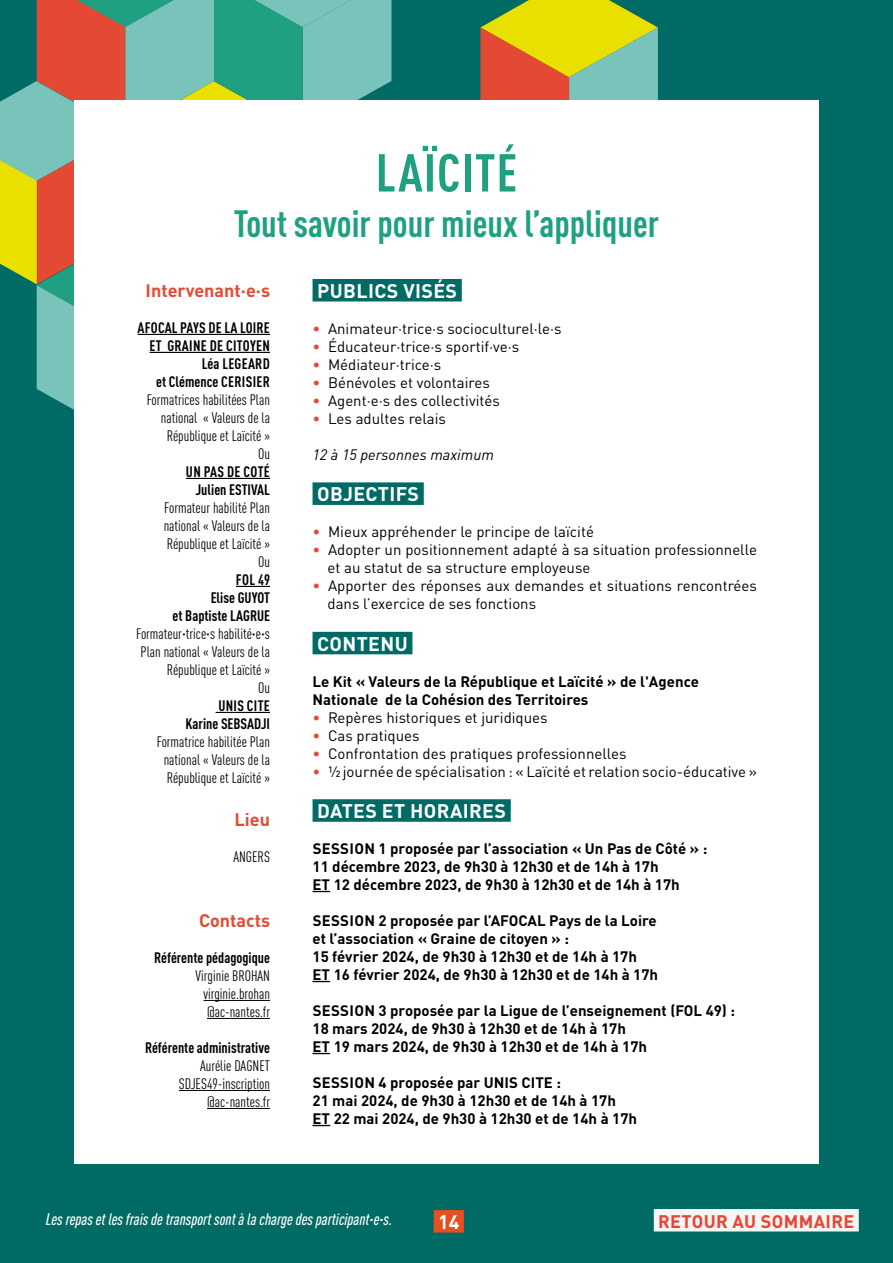
<style>
.page{position:relative;width:893px;height:1263px;background:#006a64}
.page>*{position:absolute;margin:0;border:0;box-sizing:border-box;transform-origin:0 0}
.t1{font:700 condensed 52.5px "DIN Pro";letter-spacing:.02em;color:#1fa181}
.t2{font:700 condensed 37.5px "DIN Pro";color:#1fa181}
.t3{font:700 19.5px "DIN Pro";letter-spacing:.015em;color:#fff}
.t4{font:700 18px "DIN Pro";color:#e44a33}
.t5{font:700 18px "DIN Pro";letter-spacing:.02em;color:#e64435}
.t6{font:italic 500 condensed 16.5px "DIN Pro";color:#fff}
.t7{font:700 15px/18px "DIN Pro";color:#000}
.t8{font:15px/18px "DIN Pro";color:#000}
.t9{font:condensed 15px/18px "DIN Pro";color:#000;text-align:right}
.t10{font:700 condensed 15px/18px "DIN Pro";letter-spacing:.01em;color:#000;text-align:right}
.t11{font:italic 15px "DIN Pro";color:#000}
.s1{color:#e44a33}
</style>
<div class="page">
<div style="left:434px;top:1210px;width:30px;height:22px;background:#e74f20"></div>
<svg style="left:0;top:0;width:658px;height:410px"></svg>
<div style="left:74px;top:100px;width:745px;height:1063px;background:#fff"></div>
<div style="left:313px;top:279px;width:149px;height:22px;background:#006a64"></div>
<div style="left:313px;top:482px;width:111px;height:23px;background:#006a64"></div>
<div style="left:313px;top:632px;width:99px;height:22px;background:#006a64"></div>
<div style="left:313px;top:799px;width:198px;height:23px;background:#006a64"></div>
<svg style="left:313px;top:891px;width:17px;height:1px"></svg>
<svg style="left:313px;top:981px;width:17px;height:1px"></svg>
<svg style="left:313px;top:1053px;width:17px;height:1px"></svg>
<svg style="left:313px;top:1125px;width:17px;height:1px"></svg>
<hr style="left:138px;top:334px;width:132px;height:1px;background:#000">
<hr style="left:150px;top:352px;width:120px;height:1px;background:#000">
<hr style="left:186px;top:478px;width:84px;height:1px;background:#000">
<hr style="left:236px;top:586px;width:34px;height:1px;background:#000">
<hr style="left:216px;top:712px;width:54px;height:1px;background:#000">
<hr style="left:204px;top:1000px;width:66px;height:1px;background:#000">
<hr style="left:207px;top:1018px;width:63px;height:1px;background:#000">
<hr style="left:179px;top:1090px;width:91px;height:1px;background:#000">
<hr style="left:207px;top:1108px;width:63px;height:1px;background:#000">
<div style="left:654px;top:1209px;width:205px;height:22px;background:#f5f5f4"></div>
<h1 class="t1" style="left:376px;top:133px;width:143px">Laïcité</h1>
<h2 class="t2" style="left:234px;top:195px;width:427px">Tout savoir pour mieux l’appliquer</h2>
<h3 class="t3" style="left:317px;top:274px;width:98px">Publics visés</h3>
<p class="t8" style="left:313px;top:318px;width:250px"><span class="s1">•</span> Animateur·trice·s socioculturel·le·s</p>
<p class="t8" style="left:313px;top:336px;width:208px"><span class="s1">•</span> Éducateur·trice·s sportif·ve·s</p>
<p class="t8" style="left:313px;top:354px;width:130px"><span class="s1">•</span> Médiateur·trice·s</p>
<p class="t8" style="left:313px;top:372px;width:179px"><span class="s1">•</span> Bénévoles et volontaires</p>
<p class="t8" style="left:313px;top:390px;width:189px"><span class="s1">•</span> Agent·e·s des collectivités</p>
<p class="t8" style="left:313px;top:408px;width:135px"><span class="s1">•</span> Les adultes relais</p>
<p class="t11" style="left:313px;top:443px;width:183px">12 à 15 personnes maximum</p>
<h3 class="t3" style="left:317px;top:478px;width:25px">Obje</h3>
<h3 class="t3" style="left:366px;top:478px;width:53px">cti fs</h3>
<p class="t8" style="left:313px;top:521px;width:283px"><span class="s1">•</span> Mieux appréhender le principe de laïcité</p>
<p class="t8" style="left:328px;top:539px;width:431px;text-indent:-15px"><span class="s1">•</span> Adopter un positionnement adapté à sa situation professionnelle et au statut de sa structure employeuse</p>
<p class="t8" style="left:328px;top:575px;width:431px;text-indent:-15px"><span class="s1">•</span> Apporter des réponses aux demandes et situations rencontrées dans l’exercice de ses fonctions</p>
<h3 class="t3" style="left:317px;top:627px;width:26px">conten</h3>
<h3 class="t3" style="left:395px;top:627px;width:15px">u</h3>
<p class="t7" style="left:313px;top:670px;width:388px">Le Kit « Valeurs de la République et Laïcité » de l'Agence<br>Nationale de la Cohésion des Territoires</p>
<p class="t8" style="left:313px;top:707px;width:237px"><span class="s1">•</span> Repères historiques et juridiques</p>
<p class="t8" style="left:313px;top:725px;width:109px"><span class="s1">•</span> Cas pratiques</p>
<p class="t8" style="left:313px;top:743px;width:315px"><span class="s1">•</span> Confrontation des pratiques professionnelles</p>
<p class="t8" style="left:313px;top:761px;width:446px"><span class="s1">•</span> ½ journée de spécialisation : « Laïcité et relation socio-éducative »</p>
<h3 class="t3" style="left:317px;top:795px;width:37px">Dates</h3>
<h3 class="t3" style="left:382px;top:795px;width:93px">et horaires</h3>
<p class="t7" style="left:313px;top:838px;width:19px">Session</p>
<p class="t4" style="left:146px;top:275px;width:126px">Intervenant·e·s</p>
<p class="t10" style="left:138px;top:317px;width:21px">AFOCAL</p>
<p class="t10" style="left:150px;top:317px;width:122px">Pays de la Loire<br>et Graine de citoyen<br>Léa Legeard<br>et Clémence Cerisier</p>
<p class="t9" style="left:147px;top:389px;width:125px">Formatrices habilitées Plan national « Valeurs de la<br>République et Laïcité »<br>Ou</p>
<p class="t10" style="left:195px;top:461px;width:76px;text-align:left;text-indent:-9px">Un Pas de Coté<br>Julien ESTIVAL</p>
<p class="t9" style="left:164px;top:497px;width:108px">Formateur habilité Plan national « Valeurs de la<br>République et Laïcité »<br>Ou</p>
<p class="t10" style="left:236px;top:569px;width:36px">FOL 49</p>
<p class="t10" style="left:211px;top:587px;width:35px">Elise GUYOT</p>
<p class="t10" style="left:173px;top:605px;width:65px">et Baptiste LAGRUE</p>
<p class="t9" style="left:136px;top:623px;width:135px">Formateur·trice·s habilité·e·s<br>Plan national « Valeurs de la<br>République et Laïcité »<br>Ou</p>
<p class="t10" style="left:218px;top:695px;width:8px">UNIS</p>
<p class="t10" style="left:247px;top:695px;width:7px">CITE</p>
<p class="t10" style="left:185px;top:713px;width:62px">Karine SEBSADJI</p>
<p class="t9" style="left:164px;top:731px;width:108px;text-align:justify;text-indent:-7px">Formatrice habilitée Plan national « Valeurs de la République et Laïcité »</p>
<p class="t4" style="left:235px;top:804px;width:37px">Lieu</p>
<p class="t9" style="left:233px;top:846px;width:31px">ANGERS</p>
<p class="t7" style="left:313px;top:838px;width:396px;text-indent:66px">1 proposée par l’association « Un Pas de Côté » :<br>11 décembre 2023, de 9h30 à 12h30 et de 14h à 17h<br>ET 12 décembre 2023, de 9h30 à 12h30 et de 14h à 17h</p>
<p class="t7" style="left:313px;top:910px;width:19px">Session</p>
<p class="t4" style="left:199px;top:905px;width:73px">Contacts</p>
<p class="t10" style="left:154px;top:947px;width:117px">Référente pédagogique</p>
<p class="t9" style="left:204px;top:965px;width:68px;text-align:left;text-indent:-8px">Virginie BROHAN virginie.brohan @ac-nantes.fr</p>
<p class="t10" style="left:145px;top:1037px;width:126px">Référente administrative</p>
<p class="t9" style="left:179px;top:1055px;width:93px">Aurélie DAGN ET<br>SDJES49-inscription @ac-nantes.fr</p>
<p class="t7" style="left:313px;top:910px;width:347px;text-indent:66px">2 proposée par l’AFOCAL Pays de la Loire et l’association « Graine de citoyen » :<br>15 février 2024, de 9h30 à 12h30 et de 14h à 17h ET 16 février 2024, de 9h30 à 12h30 et de 14h à 17h</p>
<p class="t7" style="left:313px;top:1000px;width:19px">Session</p>
<p class="t7" style="left:313px;top:1000px;width:424px;text-indent:66px">3 proposée par la Ligue de l’enseignement (FOL 49) :<br>18 mars 2024, de 9h30 à 12h30 et de 14h à 17h<br>ET 19 mars 2024, de 9h30 à 12h30 et de 14h à 17h</p>
<p class="t7" style="left:313px;top:1072px;width:19px">Session</p>
<p class="t7" style="left:313px;top:1072px;width:326px;text-indent:66px">4 proposée par UNIS CITE :<br>21 mai 2024, de 9h30 à 12h30 et de 14h à 17h<br>ET 22 mai 2024, de 9h30 à 12h30 et de 14h à 17h</p>
<p class="t6" style="left:46px;top:1206px;width:348px">Les repas et les frais de transport sont à la charge des participant·e·s.</p>
<h3 class="t3" style="left:438px;top:1205px;width:23px">14</h3>
<p class="t5" style="left:658px;top:1206px;width:24px">Reto</p>
<p class="t5" style="left:704px;top:1206px;width:71px">ur au somm</p>
<p class="t5" style="left:814px;top:1206px;width:22px">aire</p>
</div>
